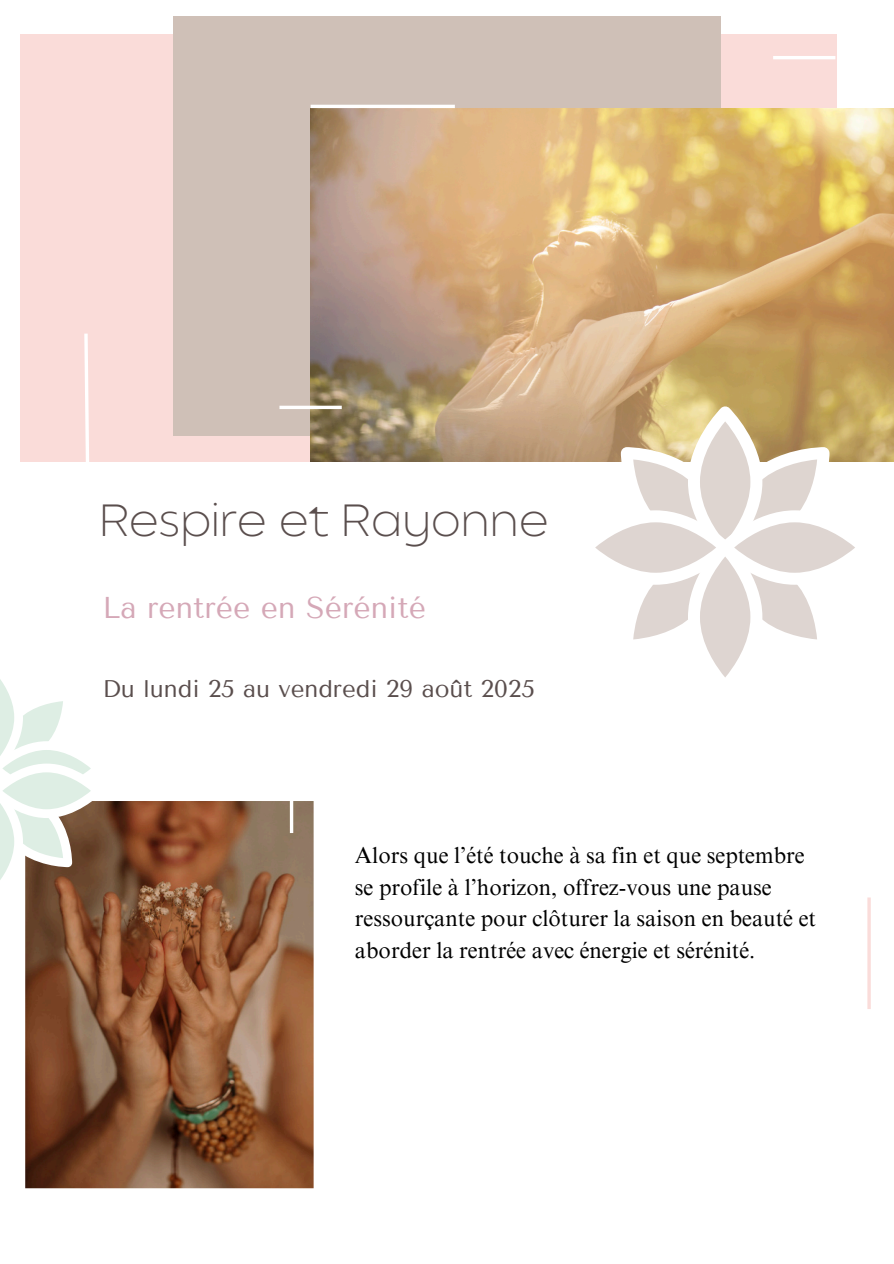
<style>
.page{position:relative;width:894px;height:1264px;background:#fff}
.page>*{position:absolute;margin:0;border:0;box-sizing:border-box;transform-origin:0 0}
.t1{font:200 45px "Balgin";color:#5a4e4d}
.t2{font:30px "Tenor Sans";color:#d5a8b7}
.t3{font:24px "Tenor Sans";color:#5a4e4d}
.t4{font:22.5px/31.5px "Times NRMT Pro";color:#000}
</style>
<div class="page">
<div style="left:20px;top:35px;width:816px;height:427px;background:#fadcd9"></div>
<div style="left:173px;top:17px;width:547px;height:419px;background:#cfc0b7"></div>
<img style="left:310px;top:108px;width:583px;height:353px">
<svg style="left:579px;top:406px;width:291px;height:271px"></svg>
<svg style="left:25px;top:801px;width:289px;height:388px"></svg>
<svg style="left:0;top:679px;width:102px;height:218px"></svg>
<hr style="left:867px;top:897px;width:3px;height:112px;background:#fadcda">
<hr style="left:290px;top:742px;width:3px;height:91px;background:#fff">
<svg style="left:84px;top:333px;width:5px;height:129px"></svg>
<hr style="left:310px;top:105px;width:145px;height:3px;background:#fff">
<hr style="left:772px;top:56px;width:63px;height:3px;background:#fff">
<hr style="left:279px;top:406px;width:62px;height:3px;background:#fff">
<p class="t1" style="left:99px;top:502px;width:450px">Respire et Rayonne</p>
<p class="t2" style="left:102px;top:590px;width:325px">La rentrée en Sérénité</p>
<p class="t3" style="left:102px;top:674px;width:434px">Du lundi 25 au vendredi 29 août 2025</p>
<p class="t4" style="left:355px;top:842px;width:462px">Alors que l’été touche à sa fin et que septembre se profile à l’horizon, offrez-vous une pause ressourçante pour clôturer la saison en beauté et aborder la rentrée avec énergie et sérénité.</p>
</div>
